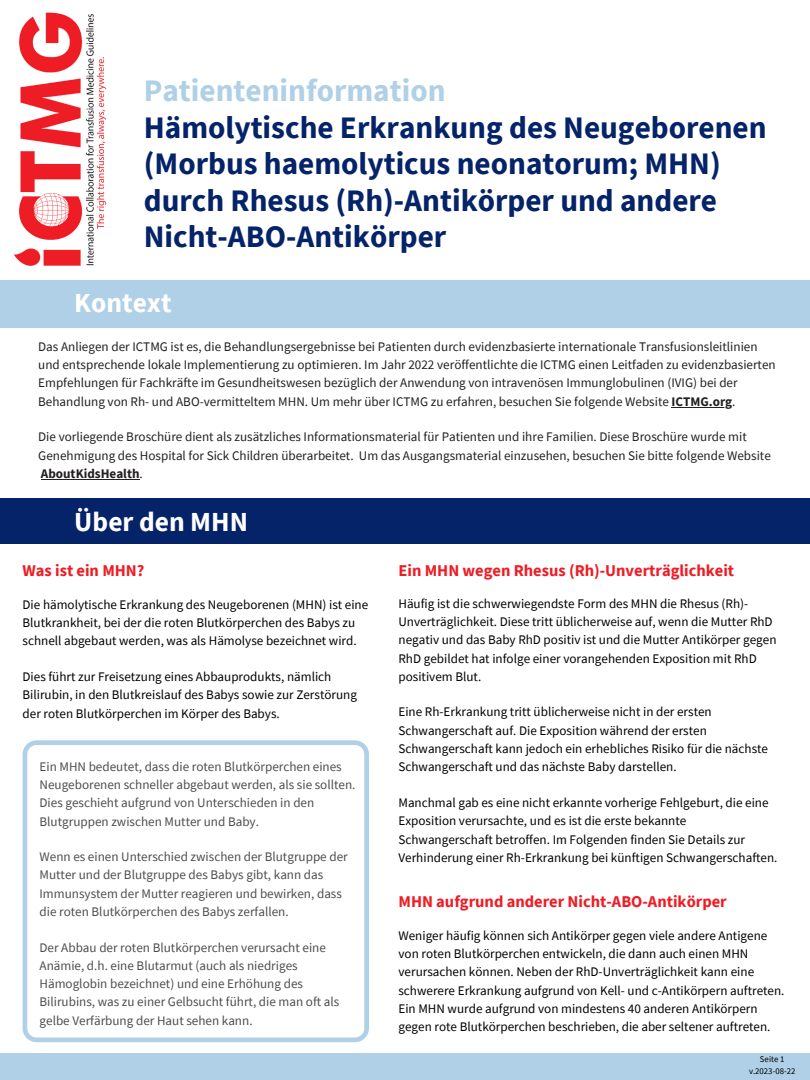
<style>
.page{position:relative;width:810px;height:1080px;background:#fff}
.page>*{position:absolute;margin:0;border:0;box-sizing:border-box;transform-origin:0 0}
.t1{font:700 31.25px/36.6px "Source Sans Pro";color:#052369}
.t2{font:700 31.25px "Source Sans Pro";color:#afd0e6}
.t3{font:700 27.5px "Source Sans Pro";color:#fff}
.t4{font:700 16.44px "Source Sans Pro";color:#ee1c25}
.t5{font:13.12px/18.2px "Source Sans Pro";color:#000}
.t6{font:13.12px/18.2px "Source Sans Pro";color:#231f20}
.t7{font:13.12px/18.2px "Source Sans Pro";color:#4d4d4d}
.t8{font:700 13.12px "Source Sans Pro";color:#231f20}
.t9{font:8.75px "Source Sans Pro";color:#000}
.s1{font-weight:700}
.s2{font-weight:400}
</style>
<div class="page">
<div style="left:0;top:280px;width:810px;height:47px;background:#afd0e6"></div>
<div style="left:1px;top:498px;width:809px;height:46px;background:#052369"></div>
<div style="left:0;top:1053px;width:810px;height:27px;background:#afd0e6"></div>
<hr style="left:672px;top:407px;width:60px;height:1px;background:#231f20">
<hr style="left:41px;top:479px;width:99px;height:1px;background:#231f20">
<svg style="left:23px;top:740px;width:346px;height:302px"></svg>
<img style="left:14px;top:12px;width:93px;height:254px">
<p class="t2" style="left:144px;top:70px;width:303px">Patienteninformation</p>
<p class="t1" style="left:144px;top:108px;width:624px">Hämolytische Erkrankung des Neugeborenen (Morbus haemolyticus neonatorum; MHN) durch Rhesus (Rh)-Antikörper und andere Nicht-ABO-Antikörper</p>
<p class="t3" style="left:74px;top:285px;width:99px">Kontext</p>
<p class="t6" style="left:38px;top:337px;width:739px">Das Anliegen der ICTMG ist es, die Behandlungsergebnisse bei Patienten durch evidenzbasierte internationale Transfusionsleitlinien und entsprechende lokale Implementierung zu optimieren. Im Jahr 2022 veröffentlichte die ICTMG einen Leitfaden zu evidenzbasierten Empfehlungen für Fachkräfte im Gesundheitswesen bezüglich der Anwendung von intravenösen Immunglobulinen (IVIG) bei der Behandlung von Rh- und ABO-vermitteltem MHN. Um mehr über ICTMG zu erfahren, besuchen Sie folgende Website <span class="s1">ICTMG.org</span>.</p>
<p class="t6" style="left:38px;top:428px;width:734px">Die vorliegende Broschüre dient als zusätzliches Informationsmaterial für Patienten und ihre Familien. Diese Broschüre wurde mit<br>Genehmigung des Hospital for Sick Children überarbeitet. Um das Ausgangsmaterial einzusehen, besuchen Sie bitte folgende Website</p>
<p class="t8" style="left:41px;top:465px;width:103px">AboutKidsHealth<span class="s2">.</span></p>
<p class="t3" style="left:74px;top:503px;width:175px">Über den MHN</p>
<p class="t4" style="left:23px;top:560px;width:123px">Was ist ein MHN?</p>
<p class="t5" style="left:23px;top:595px;width:347px">Die hämolytische Erkrankung des Neugeborenen (MHN) ist eine<br>Blutkrankheit, bei der die roten Blutkörperchen des Babys zu schnell abgebaut werden, was als Hämolyse bezeichnet wird.</p>
<p class="t5" style="left:23px;top:667px;width:336px">Dies führt zur Freisetzung eines Abbauprodukts, nämlich<br>Bilirubin, in den Blutkreislauf des Babys sowie zur Zerstörung der roten Blutkörperchen im Körper des Babys.</p>
<p class="t7" style="left:40px;top:757px;width:317px">Ein MHN bedeutet, dass die roten Blutkörperchen eines Neugeborenen schneller abgebaut werden, als sie sollten.<br>Dies geschieht aufgrund von Unterschieden in den Blutgruppen zwischen Mutter und Baby.</p>
<p class="t7" style="left:40px;top:847px;width:310px">Wenn es einen Unterschied zwischen der Blutgruppe der Mutter und der Blutgruppe des Babys gibt, kann das Immunsystem der Mutter reagieren und bewirken, dass die roten Blutkörperchen des Babys zerfallen.</p>
<p class="t7" style="left:40px;top:938px;width:301px">Der Abbau der roten Blutkörperchen verursacht eine Anämie, d.h. eine Blutarmut (auch als niedriges Hämoglobin bezeichnet) und eine Erhöhung des Bilirubins, was zu einer Gelbsucht führt, die man oft als gelbe Verfärbung der Haut sehen kann.</p>
<p class="t4" style="left:398px;top:560px;width:337px">Ein MHN wegen Rhesus (Rh)-Unverträglichkeit</p>
<p class="t5" style="left:398px;top:594px;width:380px">Häufig ist die schwerwiegendste Form des MHN die Rhesus (Rh)- Unverträglichkeit. Diese tritt üblicherweise auf, wenn die Mutter RhD negativ und das Baby RhD positiv ist und die Mutter Antikörper gegen RhD gebildet hat infolge einer vorangehenden Exposition mit RhD positivem Blut.</p>
<p class="t5" style="left:398px;top:703px;width:371px">Eine Rh-Erkrankung tritt üblicherweise nicht in der ersten Schwangerschaft auf. Die Exposition während der ersten Schwangerschaft kann jedoch ein erhebliches Risiko für die nächste Schwangerschaft und das nächste Baby darstellen.</p>
<p class="t5" style="left:398px;top:793px;width:381px">Manchmal gab es eine nicht erkannte vorherige Fehlgeburt, die eine Exposition verursachte, und es ist die erste bekannte Schwangerschaft betroffen. Im Folgenden finden Sie Details zur Verhinderung einer Rh-Erkrankung bei künftigen Schwangerschaften.</p>
<p class="t4" style="left:398px;top:891px;width:330px">MHN aufgrund anderer Nicht-ABO-Antikörper</p>
<p class="t5" style="left:398px;top:926px;width:388px">Weniger häufig können sich Antikörper gegen viele andere Antigene von roten Blutkörperchen entwickeln, die dann auch einen MHN verursachen können. Neben der RhD-Unverträglichkeit kann eine schwerere Erkrankung aufgrund von Kell- und c-Antikörpern auftreten.<br>Ein MHN wurde aufgrund von mindestens 40 anderen Antikörpern gegen rote Blutkörperchen beschrieben, die aber seltener auftreten.</p>
<p class="t9" style="left:760px;top:1054px;width:26px">Seite 1</p>
<p class="t9" style="left:749px;top:1066px;width:48px">v.2023-08-22</p>
</div>
